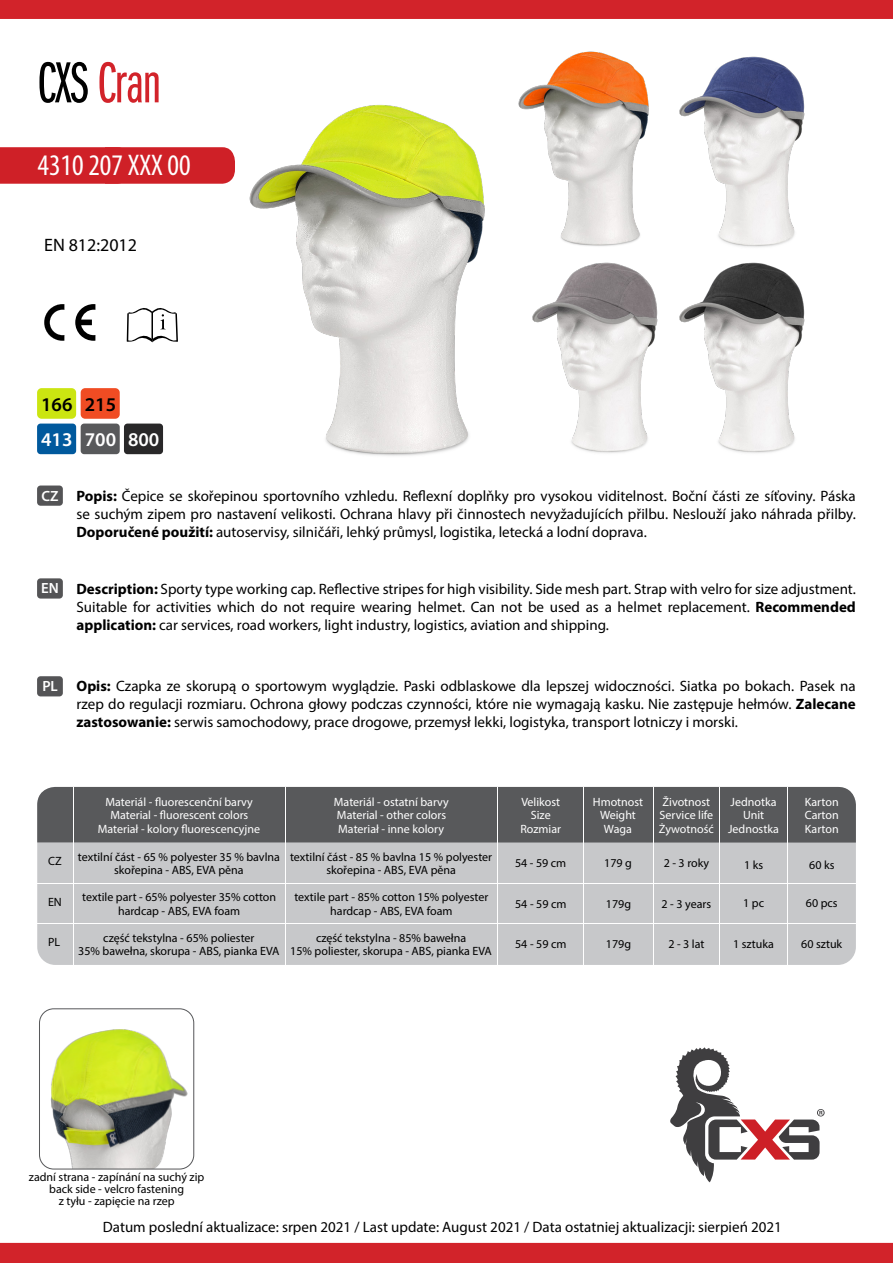
<style>
.page{position:relative;width:893px;height:1263px;background:#fff}
.page>*{position:absolute;margin:0;border:0;box-sizing:border-box;transform-origin:0 0}
.t1{font:60px "Franklin Got Itc DOT Boo Ext Com";letter-spacing:-.01em;color:#d2232a}
.t2{font:condensed 30px "Myriad Pro";color:#fff}
.t3{font:600 19.5px "Myriad Pro";color:#fff}
.t4{font:600 19.5px "Myriad Pro";color:#000}
.t5{font:18px "Myriad Pro";color:#000}
.t6{font:15px/18px "Myriad Pro";color:#000;text-align:justify}
.t7{font:600 14.85px "Myriad Pro";color:#fff}
.t8{font:12px/13.5px "Myriad Pro";color:#000;text-align:center}
.t9{font:12px "Myriad Pro";color:#fff}
.s1{color:#000}
.s2{font-weight:700}
</style>
<div class="page">
<div style="left:0;top:147px;width:209px;height:37px;background:#cf2027"></div>
<svg style="left:127px;top:308px;width:51px;height:34px"></svg>
<svg style="left:44px;top:304px;width:20px;height:37px"></svg>
<svg style="left:75px;top:304px;width:20px;height:37px"></svg>
<img style="left:39px;top:1010px;width:155px;height:159px">
<div style="left:39px;top:1008px;width:155px;height:161px;border:1px solid #58595b;border-radius:14px"></div>
<img style="left:700px;top:283px;width:105px;height:170px">
<img style="left:545px;top:283px;width:155px;height:170px">
<img style="left:209px;top:105px;width:336px;height:351px">
<img style="left:683px;top:56px;width:122px;height:227px">
<img style="left:497px;top:51px;width:186px;height:232px">
<div style="left:37px;top:485px;width:26px;height:21px;background:#545456;border-radius:3px"></div>
<div style="left:37px;top:578px;width:26px;height:21px;background:#545456;border-radius:3px"></div>
<div style="left:37px;top:676px;width:26px;height:20px;background:#545456;border-radius:3px"></div>
<div style="left:0;top:0;width:893px;height:19px;background:#d2232a"></div>
<div style="left:0;top:1243px;width:893px;height:20px;background:#d2232a"></div>
<div style="left:37px;top:787px;width:819px;height:178px;background:#c7c8ca;border-radius:18px"></div>
<div style="left:37px;top:787px;width:819px;height:55px;background:#58595b"></div>
<hr style="left:73px;top:787px;width:1px;height:178px;background:#fff">
<hr style="left:37px;top:923px;width:819px;height:1px;background:#fff">
<hr style="left:37px;top:883px;width:819px;height:1px;background:#fff">
<hr style="left:584px;top:787px;width:1px;height:178px;background:#fff">
<hr style="left:787px;top:787px;width:1px;height:178px;background:#fff">
<hr style="left:719px;top:787px;width:1px;height:178px;background:#fff">
<div style="left:37px;top:424px;width:39px;height:30px;background:#00599d;border-radius:3px"></div>
<div style="left:81px;top:424px;width:39px;height:30px;background:#58595b;border-radius:3px"></div>
<div style="left:124px;top:424px;width:39px;height:30px;background:#292829;border-radius:3px"></div>
<div style="left:36px;top:387px;width:41px;height:32px;background:#cbe511;border-radius:5px"></div>
<div style="left:36px;top:387px;width:42px;height:33px;border:2px solid #fff;border-radius:5px"></div>
<div style="left:81px;top:388px;width:39px;height:31px;background:#f04c23;border-radius:4px"></div>
<hr style="left:285px;top:787px;width:1px;height:178px;background:#fff">
<hr style="left:497px;top:787px;width:1px;height:178px;background:#fff">
<hr style="left:653px;top:787px;width:1px;height:178px;background:#fff">
<svg style="left:670px;top:1047px;width:155px;height:135px"></svg>
<h1 class="t1" style="left:37px;top:51px;width:125px"><span class="s1">CXS</span> Cran</h1>
<h2 class="t2" style="left:38px;top:147px;width:155px">4310 207 XXX 00</h2>
<p class="t5" style="left:44px;top:234px;width:94px">EN 812:2012</p>
<h3 class="t4" style="left:41px;top:392px;width:76px">166 215</h3>
<h3 class="t3" style="left:41px;top:427px;width:120px">413 700 800</h3>
<p class="t7" style="left:42px;top:486px;width:19px">CZ</p>
<p class="t7" style="left:41px;top:579px;width:19px">EN</p>
<p class="t6" style="left:77px;top:486px;width:781px"><span class="s2">Popis:</span> Čepice se skořepinou sportovního vzhledu. Reflexní doplňky pro vysokou viditelnost. Boční části ze síťoviny. Páska se suchým zipem pro nastavení velikosti. Ochrana hlavy při činnostech nevyžadujících přilbu. Neslouží jako náhrada přilby.<br><span class="s2">Doporučené použití:</span> autoservisy, silničáři, lehký průmysl, logistika, letecká a lodní doprava.</p>
<p class="t6" style="left:77px;top:579px;width:781px"><span class="s2">Description:</span> Sporty type working cap. Reflective stripes for high visibility. Side mesh part. Strap with velro for size adjustment.<br>Suitable for activities which do not require wearing helmet. Can not be used as a helmet replacement. <span class="s2">Recommended application:</span> car services, road workers, light industry, logistics, aviation and shipping.</p>
<p class="t7" style="left:42px;top:677px;width:17px">PL</p>
<p class="t6" style="left:77px;top:677px;width:781px"><span class="s2">Opis:</span> Czapka ze skorupą o sportowym wyglądzie. Paski odblaskowe dla lepszej widoczności. Siatka po bokach. Pasek na rzep do regulacji rozmiaru. Ochrona głowy podczas czynności, które nie wymagają kasku. Nie zastępuje hełmów. <span class="s2">Zalecane zastosowanie:</span> serwis samochodowy, prace drogowe, przemysł lekki, logistyka, transport lotniczy i morski.</p>
<p class="t9" style="left:663px;top:794px;width:49px">Životnost</p>
<p class="t9" style="left:659px;top:821px;width:56px">Żywotność</p>
<p class="t9" style="left:105px;top:794px;width:149px">Materiál - fluorescenční barvy</p>
<p class="t9" style="left:98px;top:821px;width:164px">Materiał - kolory fluorescencyjne</p>
<p class="t9" style="left:334px;top:794px;width:116px">Materiál - ostatní barvy</p>
<p class="t9" style="left:338px;top:821px;width:107px">Materiał - inne kolory</p>
<p class="t9" style="left:521px;top:794px;width:40px">Velikost</p>
<p class="t9" style="left:520px;top:821px;width:42px">Rozmiar</p>
<p class="t9" style="left:730px;top:794px;width:48px">Jednotka</p>
<p class="t9" style="left:728px;top:821px;width:52px">Jednostka</p>
<p class="t9" style="left:593px;top:794px;width:52px">Hmotnost</p>
<p class="t9" style="left:604px;top:821px;width:30px">Waga</p>
<p class="t9" style="left:805px;top:794px;width:35px">Karton</p>
<p class="t9" style="left:805px;top:821px;width:35px">Karton</p>
<p class="t9" style="left:110px;top:808px;width:140px">Material - fluorescent colors</p>
<p class="t9" style="left:660px;top:808px;width:55px">Service life</p>
<p class="t8" style="left:664px;top:856px;width:47px">2 - 3 roky</p>
<p class="t8" style="left:662px;top:897px;width:51px">2 - 3 years</p>
<p class="t9" style="left:337px;top:808px;width:111px">Material - other colors</p>
<p class="t9" style="left:600px;top:808px;width:37px">Weight</p>
<p class="t8" style="left:604px;top:856px;width:29px">179 g</p>
<p class="t8" style="left:606px;top:897px;width:27px">179g</p>
<p class="t8" style="left:606px;top:937px;width:27px">179g</p>
<p class="t9" style="left:531px;top:808px;width:21px">Size</p>
<p class="t9" style="left:805px;top:808px;width:36px">Carton</p>
<p class="t9" style="left:743px;top:808px;width:23px">Unit</p>
<p class="t8" style="left:78px;top:850px;width:204px">textilní část - 65 % polyester 35 % bavlna skořepina - ABS, EVA pěna</p>
<p class="t8" style="left:290px;top:850px;width:204px">textilní část - 85 % bavlna 15 % polyester skořepina - ABS, EVA pěna</p>
<p class="t8" style="left:809px;top:858px;width:27px">60 ks</p>
<p class="t8" style="left:48px;top:854px;width:15px">CZ</p>
<p class="t8" style="left:515px;top:856px;width:53px">54 - 59 cm</p>
<p class="t8" style="left:515px;top:896px;width:53px">54 - 59 cm</p>
<p class="t8" style="left:515px;top:937px;width:53px">54 - 59 cm</p>
<p class="t8" style="left:744px;top:858px;width:21px">1 ks</p>
<p class="t8" style="left:82px;top:890px;width:195px">textile part - 65% polyester 35% cotton hardcap - ABS, EVA foam</p>
<p class="t8" style="left:294px;top:890px;width:195px">textile part - 85% cotton 15% polyester hardcap - ABS, EVA foam</p>
<p class="t8" style="left:48px;top:895px;width:15px">EN</p>
<p class="t8" style="left:806px;top:896px;width:33px">60 pcs</p>
<p class="t8" style="left:743px;top:896px;width:22px">1 pc</p>
<p class="t8" style="left:78px;top:931px;width:203px">część tekstylna - 65% poliester<br>35% bawełna, skorupa - ABS, pianka EVA</p>
<p class="t8" style="left:290px;top:931px;width:203px">część tekstylna - 85% bawełna<br>15% poliester, skorupa - ABS, pianka EVA</p>
<p class="t8" style="left:48px;top:935px;width:14px">PL</p>
<p class="t8" style="left:668px;top:937px;width:38px">2 - 3 lat</p>
<p class="t8" style="left:733px;top:937px;width:42px">1 sztuka</p>
<p class="t8" style="left:801px;top:937px;width:42px">60 sztuk</p>
<p class="t8" style="left:29px;top:1171px;width:177px;line-height:12px">zadní strana - zapínání na suchý zip back side - velcro fastening<br>z tyłu - zapięcie na rzep</p>
<p class="t6" style="left:103px;top:1218px;width:681px">Datum poslední aktualizace: srpen 2021 / Last update: August 2021 / Data ostatniej aktualizacji: sierpień 2021</p>
</div>
